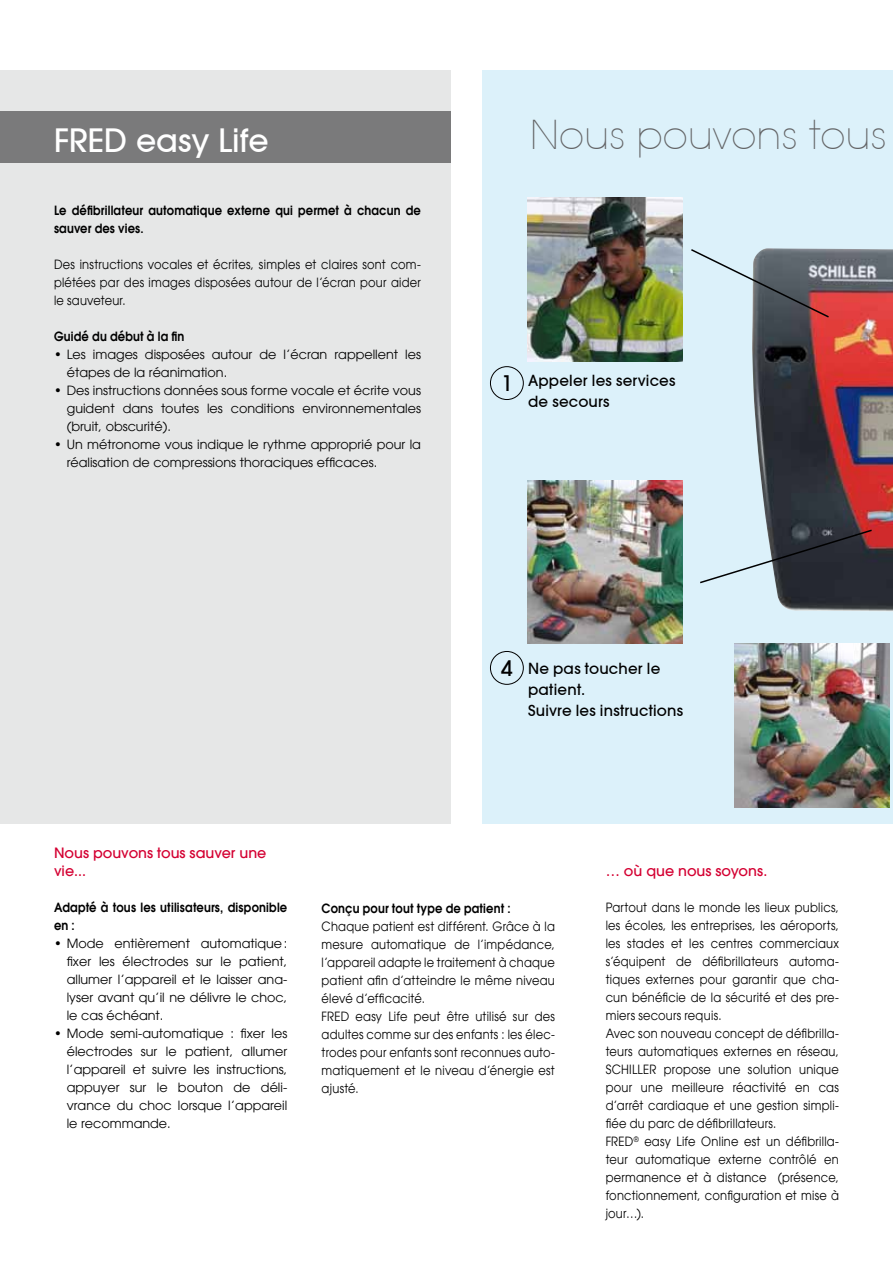
<style>
.page{position:relative;width:893px;height:1263px;background:#fff}
.page>*{position:absolute;margin:0;border:0;box-sizing:border-box;transform-origin:0 0}
.t1{font:200 39px "Avant Garde";color:#646567}
.t2{font:500 31.5px "Avant Garde";color:#fff}
.t3{font:500 21px "Avant Garde";color:#000}
.t4{font:500 15px/21px "Avant Garde";letter-spacing:.015em;color:#000}
.t5{font:500 14.25px/18px "Avant Garde LT";color:#d40032}
.t6{font:12.75px/18px "Avant Garde LT";letter-spacing:.02em;color:#000;scale:.9 1}
.t7{font:12.75px/18px "Avant Garde LT";letter-spacing:.02em;color:#000;text-align:justify}
.t8{font:12.75px/18px "Avant Garde LT";color:#000}
.t9{font:600 12.75px/18px "Avant Garde LT";letter-spacing:.015em;color:#000;scale:.9 1}
</style>
<div class="page">
<div style="left:0;top:70px;width:451px;height:753px;background:#e6e7e7"></div>
<div style="left:483px;top:70px;width:410px;height:753px;background:#dcf1fa"></div>
<img style="left:752px;top:248px;width:141px;height:363px">
<img style="left:528px;top:198px;width:155px;height:163px">
<img style="left:734px;top:644px;width:155px;height:164px">
<svg style="left:691px;top:248px;width:139px;height:71px"></svg>
<svg style="left:700px;top:528px;width:173px;height:56px"></svg>
<img style="left:528px;top:480px;width:155px;height:164px">
<div style="left:490px;top:366px;width:34px;height:34px;border:1px solid #000;border-radius:50%"></div>
<div style="left:490px;top:651px;width:34px;height:34px;border:1px solid #000;border-radius:50%"></div>
<h2 class="t2" style="left:54px;top:121px;width:216px">FRED easy Life</h2>
<p class="t9" style="left:54px;top:201px;width:409px">Le défibrillateur automatique externe qui permet à chacun de sauver des vies.</p>
<p class="t6" style="left:54px;top:255px;width:409px;text-align:justify">Des instructions vocales et écrites, simples et claires sont com&shy;plétées par des images disposées autour de l’écran pour aider le sauveteur.</p>
<p class="t9" style="left:54px;top:327px;width:147px">Guidé du début à la fin</p>
<p class="t8" style="left:67px;top:345px;width:356px;text-indent:-13px">• Les images disposées autour de l’écran rappellent les étapes de la réanimation.</p>
<p class="t7" style="left:67px;top:381px;width:356px;text-indent:-13px">• Des instructions données sous forme vocale et écrite vous guident dans toutes les conditions environnementales (bruit, obscurité).</p>
<p class="t8" style="left:67px;top:435px;width:356px;text-indent:-13px">• Un métronome vous indique le rythme approprié pour la réalisation de compressions thoraciques efficaces.</p>
<h1 class="t1" style="left:530px;top:112px;width:358px">Nous pouvons tous</h1>
<h3 class="t3" style="left:501px;top:370px;width:13px">1</h3>
<p class="t4" style="left:528px;top:370px;width:149px">Appeler les services de secours</p>
<h3 class="t3" style="left:501px;top:655px;width:13px">4</h3>
<p class="t4" style="left:528px;top:658px;width:157px">Ne pas toucher le patient.<br>Suivre les instructions</p>
<p class="t5" style="left:54px;top:844px;width:214px">Nous pouvons tous sauver une vie...</p>
<p class="t9" style="left:54px;top:898px;width:261px">Adapté à tous les utilisateurs, disponible en :</p>
<p class="t7" style="left:67px;top:934px;width:222px;text-indent:-13px">• Mode entièrement automatique: fixer les électrodes sur le patient, allumer l’appareil et le laisser ana&shy;lyser avant qu’il ne délivre le choc, le cas échéant.</p>
<p class="t7" style="left:67px;top:1024px;width:222px;text-indent:-13px">• Mode semi-automatique : fixer les électrodes sur le patient, allumer l’appareil et suivre les instructions, appuyer sur le bouton de déli&shy;vrance du choc lorsque l’appareil le recommande.</p>
<p class="t9" style="left:322px;top:899px;width:211px">Conçu pour tout type de patient :</p>
<p class="t6" style="left:322px;top:917px;width:261px">Chaque patient est différent. Grâce à la mesure automatique de l’impédance, l’appareil adapte le traitement à chaque patient afin d’atteindre le même niveau élevé d’efficacité.<br>FRED easy Life peut être utilisé sur des adultes comme sur des enfants : les élec&shy;trodes pour enfants sont reconnues auto&shy;matiquement et le niveau d’énergie est ajusté.</p>
<p class="t5" style="left:606px;top:862px;width:163px">… où que nous soyons.</p>
<p class="t6" style="left:606px;top:898px;width:261px">Partout dans le monde les lieux publics, les écoles, les entreprises, les aéroports, les stades et les centres commerciaux s’équipent de défibrillateurs automa&shy;tiques externes pour garantir que cha&shy;cun bénéficie de la sécurité et des pre&shy;miers secours requis.<br>Avec son nouveau concept de défibrilla&shy;teurs automatiques externes en réseau, SCHILLER propose une solution unique pour une meilleure réactivité en cas d’arrêt cardiaque et une gestion simpli&shy;fiée du parc de défibrillateurs.<br>FRED<sup>®</sup> easy Life Online est un défibrilla&shy;teur automatique externe contrôlé en permanence et à distance (présence, fonctionnement, configuration et mise à jour…).</p>
</div>
